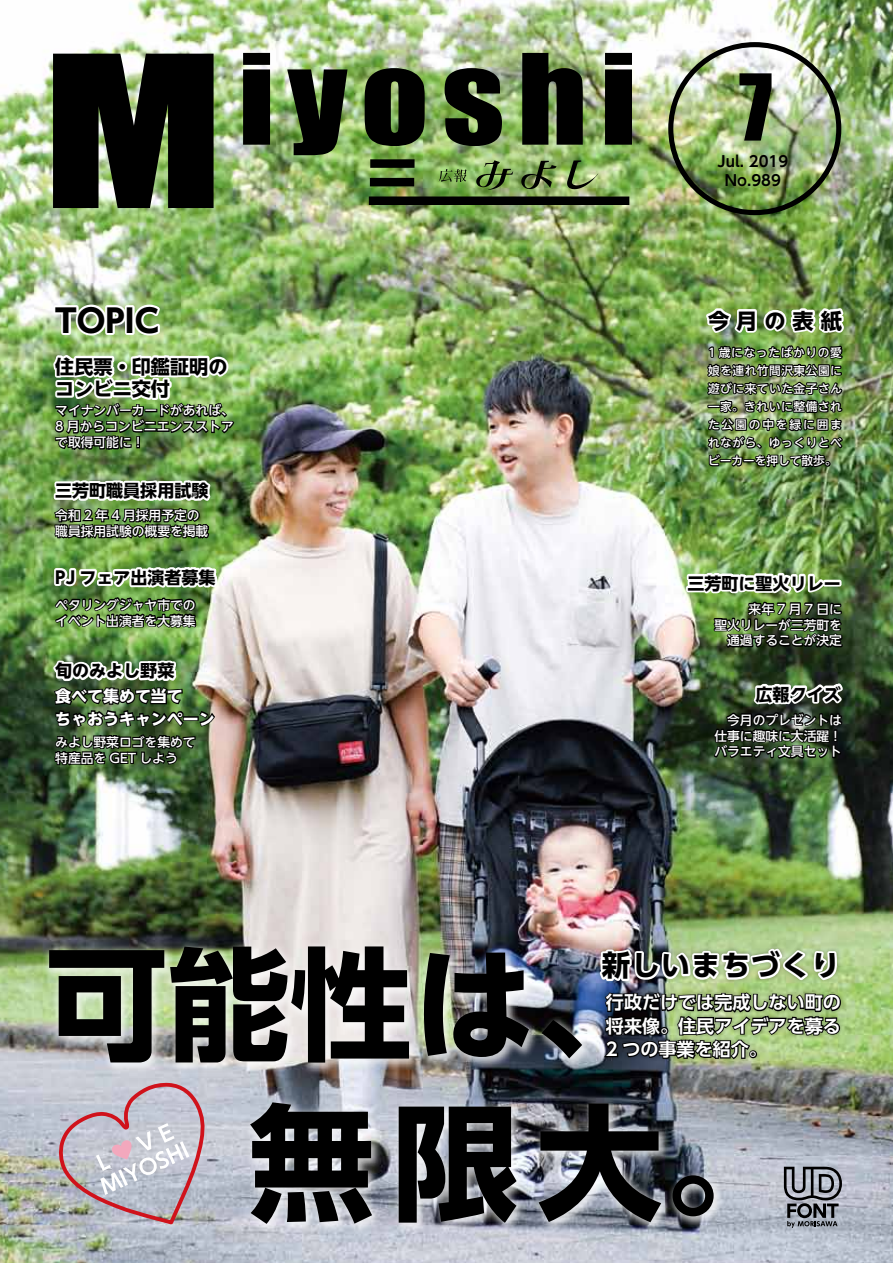
<style>
.page{position:relative;width:893px;height:1263px;background:#fff}
.page>*{position:absolute;margin:0;border:0;box-sizing:border-box;transform-origin:0 0}
.t1{font:700 125.4px "UD Shin Go NT Pro";color:#000}
.t2{font:700 122.25px "UD Shin Go NT Pro";color:#000}
.t3{font:85.05px "Impact";color:#000}
.t4{font:700 31.95px "UD Shin Go NT Pro";color:#000}
.t5{font:700 28.65px "UD Shin Go Pro";letter-spacing:.04em;color:#000}
.t6{font:700 21.3px "UD Shin Go NT Pro";letter-spacing:.325em;color:#000}
.t7{font:700 19.2px/22.4px "UD Shin Go NT Pro";color:#000}
.t8{font:700 18px/23.4px "UD Shin Go Pro De";color:#fff;text-align:justify}
.t9{font:700 16.95px "UD Shin Go NT Pro";color:#000}
.t10{font:700 15.9px/22.4px "UD Shin Go NT Pro";color:#fff}
.t11{font:700 14.85px/19.2px "UD Shin Go NT Pro De";color:#000;text-align:center}
.t12{font:500 12.75px/15.9px "UD Shin Go NT Pro";color:#fff}
.t13{font:500 11.7px/18px "UD Shin Go NT Pro";letter-spacing:.05em;color:#fff;text-align:justify}
</style>
<div class="page">
<img style="left:0;top:0;width:893px;height:1263px">
<div style="left:369px;top:196px;width:260px;height:9px;background:#000"></div>
<div style="left:668px;top:42px;width:173px;height:173px;border:5px solid #000;border-radius:50%"></div>
<svg style="left:53px;top:54px;width:161px;height:154px"></svg>
<img style="left:243px;top:53px;width:389px;height:137px">
<svg style="left:784px;top:1167px;width:58px;height:61px"></svg>
<img style="left:52px;top:563px;width:170px;height:67px">
<svg style="left:712px;top:679px;width:134px;height:81px"></svg>
<img style="left:51px;top:346px;width:185px;height:105px">
<img style="left:702px;top:305px;width:145px;height:32px">
<svg style="left:51px;top:302px;width:113px;height:36px"></svg>
<div style="left:244px;top:1097px;width:482px;height:139px;background:#fff;opacity:.74"></div>
<div style="left:43px;top:940px;width:551px;height:135px;background:#fff;opacity:.74"></div>
<div style="left:596px;top:944px;width:245px;height:41px;background:#000;opacity:.33"></div>
<img style="left:597px;top:945px;width:242px;height:40px">
<div style="left:600px;top:988px;width:246px;height:75px;background:#000;opacity:.33"></div>
<svg style="left:601px;top:991px;width:241px;height:69px"></svg>
<img style="left:50px;top:658px;width:166px;height:254px">
<img style="left:53px;top:469px;width:162px;height:72px">
<svg style="left:59px;top:1080px;width:145px;height:147px"></svg>
<img style="left:698px;top:344px;width:147px;height:317px">
<h3 class="t3" style="left:739px;top:41px;width:35px">7</h3>
<h3 class="t4" style="left:55px;top:295px;width:105px">TOPIC</h3>
<h3 class="t7" style="left:55px;top:355px;width:174px">住民票・印鑑証明のコンビニ交付</h3>
<p class="t12" style="left:55px;top:402px;width:180px;text-align:justify">マイナンバーカードがあれば、8 月からコンビニエンスストアで取得可能に!</p>
<h3 class="t9" style="left:55px;top:477px;width:155px">三芳町職員採用試験</h3>
<p class="t12" style="left:55px;top:507px;width:155px">令和 2 年 4 月採用予定の職員採用試験の概要を掲載</p>
<h3 class="t9" style="left:55px;top:564px;width:162px">PJ フェア出演者募集</h3>
<p class="t12" style="left:55px;top:596px;width:142px">ペタリングジャヤ市でのイベント出演者を大募集</p>
<h3 class="t9" style="left:55px;top:657px;width:121px">旬のみよし野菜</h3>
<p class="t10" style="left:55px;top:684px;width:161px">食べて集めて当て<br>ちゃおうキャンペーン</p>
<p class="t12" style="left:55px;top:734px;width:142px">みよし野菜ロゴを集めて</p>
<p class="t12" style="left:55px;top:750px;width:124px">特産品を GET しよう</p>
<p class="t11" style="left:718px;top:151px;width:72px">Jul. 2019<br>No.989</p>
<h3 class="t6" style="left:708px;top:303px;width:135px">今月の表紙</h3>
<p class="t13" style="left:708px;top:343px;width:135px">1 歳になったばかりの愛娘を連れ竹間沢東公園に遊びに来ていた金子さん一家。きれいに整備された公園の中を緑に囲まれながら、ゆっくりとベビーカーを押して散歩。</p>
<h3 class="t9" style="left:688px;top:569px;width:155px">三芳町に聖火リレー</h3>
<p class="t12" style="left:714px;top:600px;width:129px;text-align:right">来年 7 月 7 日に<br>聖火リレーが三芳町を通過することが決定</p>
<h3 class="t9" style="left:756px;top:680px;width:87px">広報クイズ</h3>
<p class="t12" style="left:714px;top:711px;width:129px;text-align:right">今月のプレゼントは仕事に趣味に大活躍!</p>
<p class="t12" style="left:714px;top:743px;width:129px">バラエティ文具セット</p>
<h2 class="t2" style="left:46px;top:905px;width:613px">可能性は、</h2>
<h3 class="t5" style="left:602px;top:942px;width:240px">新しいまちづくり</h3>
<h3 class="t8" style="left:606px;top:990px;width:236px">行政だけでは完成しない町の将来像。住民アイデアを募る2 つの事業を紹介。</h3>
<h1 class="t1" style="left:249px;top:1061px;width:540px">無限大。</h1>
</div>
